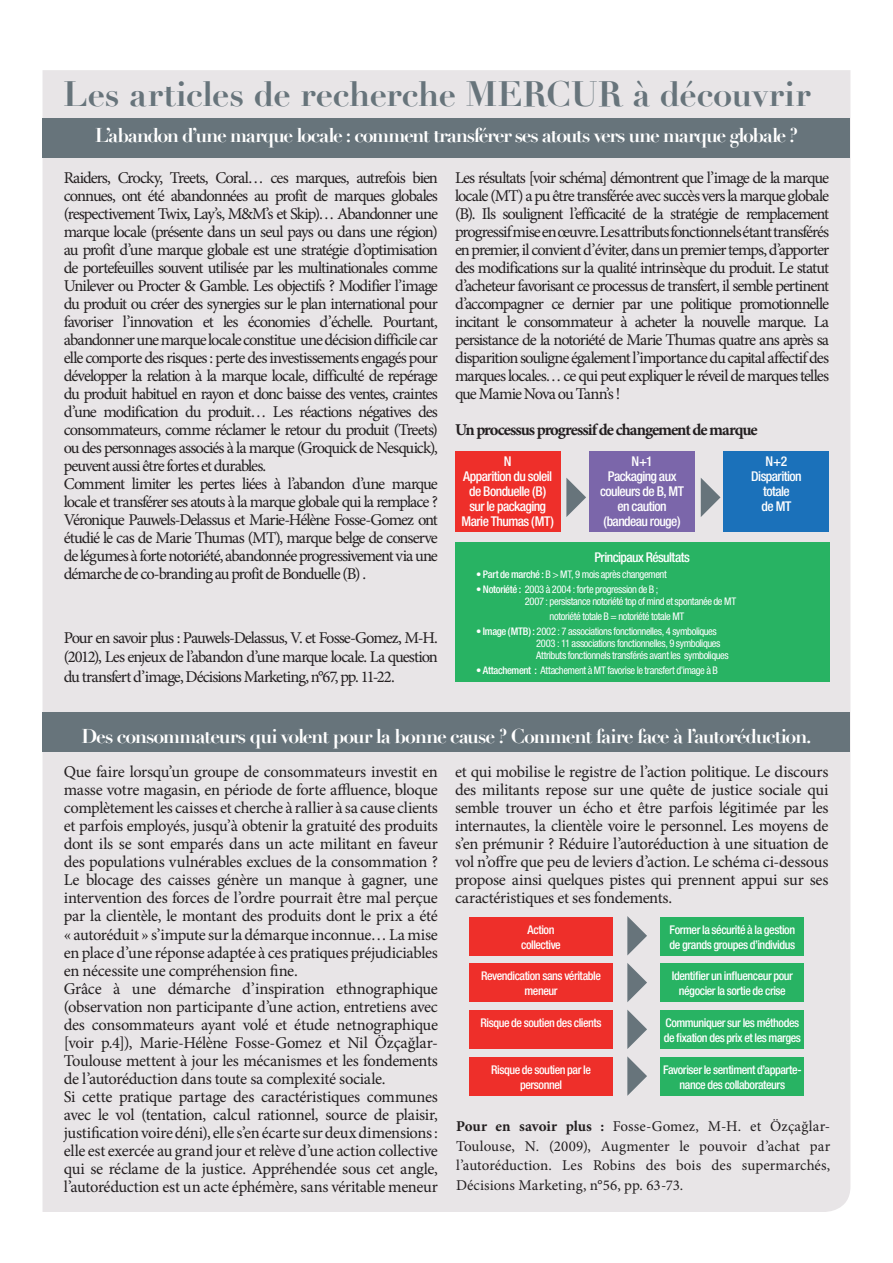
<style>
.page{position:relative;width:893px;height:1263px;background:#fff}
.page>*{position:absolute;margin:0;border:0;box-sizing:border-box;transform-origin:0 0}
.t1{font:700 34.5px "Didot";letter-spacing:-.005em;color:#67747b}
.t2{font:700 19.5px "Didot";letter-spacing:-.065em;color:#fff}
.t3{font:16.5px/18px "Minion Pro";letter-spacing:-.035em;color:#231f20;text-align:justify}
.t4{font:16.5px/18px "Minion Pro";letter-spacing:-.06em;color:#231f20}
.t5{font:700 16.5px "Minion Pro";letter-spacing:-.065em;color:#231f20}
.t6{font:15px/19.5px "Minion Pro";letter-spacing:.005em;color:#231f20;text-align:justify}
.t7{font:500 condensed 13.5px/15px "Helvetica Neue";letter-spacing:-.04em;color:#fff;text-align:center}
.t8{font:500 condensed 12px/15px "Helvetica Neue";letter-spacing:-.035em;color:#fff;text-align:center}
.t9{font:condensed 10.5px/12px "Helvetica Neue";letter-spacing:-.035em;color:#fff}
.s1{font-weight:500}
.s2{font-weight:700}
</style>
<div class="page">
<div style="left:43px;top:70px;width:807px;height:1142px;background:#e8e5e7"></div>
<div style="left:43px;top:713px;width:807px;height:39px;background:#67747b"></div>
<div style="left:43px;top:118px;width:807px;height:40px;background:#67747b"></div>
<div style="left:455px;top:542px;width:374px;height:139px;background:#28b363"></div>
<div style="left:455px;top:451px;width:105px;height:80px;background:#ee2f2a"></div>
<div style="left:724px;top:451px;width:105px;height:80px;background:#1b71ba"></div>
<div style="left:589px;top:451px;width:106px;height:80px;background:#7b66aa"></div>
<svg style="left:566px;top:478px;width:20px;height:39px"></svg>
<svg style="left:701px;top:478px;width:19px;height:39px"></svg>
<div style="left:660px;top:917px;width:144px;height:38px;background:#28b363"></div>
<div style="left:469px;top:917px;width:144px;height:38px;background:#ee2f2a"></div>
<svg style="left:627px;top:916px;width:20px;height:39px"></svg>
<div style="left:660px;top:964px;width:144px;height:38px;background:#28b363"></div>
<div style="left:469px;top:964px;width:144px;height:38px;background:#ee2f2a"></div>
<svg style="left:627px;top:963px;width:20px;height:39px"></svg>
<div style="left:660px;top:1010px;width:144px;height:39px;background:#28b363"></div>
<div style="left:469px;top:1010px;width:144px;height:39px;background:#ee2f2a"></div>
<svg style="left:627px;top:1009px;width:20px;height:40px"></svg>
<div style="left:660px;top:1057px;width:144px;height:38px;background:#28b363"></div>
<div style="left:469px;top:1057px;width:144px;height:38px;background:#ee2f2a"></div>
<svg style="left:627px;top:1056px;width:20px;height:40px"></svg>
<h1 class="t1" style="left:63px;top:73px;width:749px">Les articles de recherche MERCUR à découvrir</h1>
<p class="t2" style="left:95px;top:123px;width:705px">L’abandon d’une marque locale : comment transférer ses atouts vers une marque globale ?</p>
<p class="t4" style="left:64px;top:168px;width:376px">Raiders, Crocky, Treets, Coral… ces marques, autrefois bien connues, ont été abandonnées au profit de marques globales (respectivement Twix, Lay’s, M&amp;M’s et Skip)… Abandonner une marque locale (présente dans un seul pays ou dans une région) au profit d’une marque globale est une stratégie d’optimisation de portefeuilles souvent utilisée par les multinationales comme Unilever ou Procter &amp; Gamble. Les objectifs ? Modifier l’image du produit ou créer des synergies sur le plan international pour favoriser l’innovation et les économies d’échelle. Pourtant, abandonner une marque locale constitue une décision difficile car elle comporte des risques : perte des investissements engagés pour développer la relation à la marque locale, difficulté de repérage du produit habituel en rayon et donc baisse des ventes, craintes d’une modification du produit… Les réactions négatives des consommateurs, comme réclamer le retour du produit (Treets) ou des personnages associés à la marque (Groquick de Nesquick), peuvent aussi être fortes et durables.<br>Comment limiter les pertes liées à l’abandon d’une marque locale et transférer ses atouts à la marque globale qui la remplace ?<br>Véronique Pauwels-Delassus et Marie-Hélène Fosse-Gomez ont étudié le cas de Marie Thumas (MT), marque belge de conserve de légumes à forte notoriété, abandonnée progressivement via une démarche de co-branding au profit de Bonduelle (B) .</p>
<p class="t3" style="left:64px;top:628px;width:376px;line-height:19.5px">Pour en savoir plus : Pauwels-Delassus, V. et Fosse-Gomez, M-H. (2012), Les enjeux de l’abandon d’une marque locale. La question du transfert d’image, Décisions Marketing, n°67, pp. 11-22.</p>
<p class="t3" style="left:455px;top:168px;width:376px">Les résultats [voir schéma] démontrent que l’image de la marque locale (MT) a pu être transférée avec succès vers la marque globale (B). Ils soulignent l’efficacité de la stratégie de remplacement progressif mise en œuvre. Les attributs fonctionnels étant transférés en premier, il convient d’éviter, dans un premier temps, d’apporter des modifications sur la qualité intrinsèque du produit. Le statut d’acheteur favorisant ce processus de transfert, il semble pertinent d’accompagner ce dernier par une politique promotionnelle incitant le consommateur à acheter la nouvelle marque. La persistance de la notoriété de Marie Thumas quatre ans après sa disparition souligne également l’importance du capital affectif des marques locales… ce qui peut expliquer le réveil de marques telles que Mamie Nova ou Tann’s !</p>
<p class="t5" style="left:455px;top:418px;width:304px">Un processus progressif de changement de marque</p>
<p class="t7" style="left:462px;top:454px;width:94px">N<br>Apparition du soleil de Bonduelle (B) sur le packaging<br>Marie Thumas (MT)</p>
<p class="t7" style="left:751px;top:454px;width:52px">N+2<br>Disparition totale<br>de MT</p>
<p class="t7" style="left:600px;top:454px;width:86px">N+1<br>Packaging aux couleurs de B, MT en caution (bandeau rouge)</p>
<p class="t7" style="left:594px;top:549px;width:97px">Principaux Résultats</p>
<p class="t9" style="left:476px;top:568px;width:192px"><span class="s1">• Part de marché :</span> B &gt; MT, 9 mois après changement</p>
<p class="t9" style="left:525px;top:583px;width:213px;text-indent:-49px"><span class="s1">• Notoriété :</span> 2003 à 2004 : forte progression de B ;<br>2007 : persistance notoriété top of mind et spontanée de MT</p>
<p class="t9" style="left:550px;top:610px;width:136px">notoriété totale B = notoriété totale MT</p>
<p class="t9" style="left:536px;top:625px;width:194px;text-indent:-60px"><span class="s1">• Image (MTB) :</span> 2002 : 7 associations fonctionnelles, 4 symboliques<br>2003 : 11 associations fonctionnelles, 9 symboliques<br>Attributs fonctionnels transférés avant les symboliques</p>
<p class="t9" style="left:476px;top:664px;width:243px"><span class="s1">• Attachement :</span> Attachement à MT favorise le transfert d’image à B</p>
<p class="t2" style="left:81px;top:724px;width:732px">Des consommateurs qui volent pour la bonne cause ? Comment faire face à l’autoréduction.</p>
<p class="t3" style="left:64px;top:763px;width:376px;text-align:left">Que faire lorsqu’un groupe de consommateurs investit en masse votre magasin, en période de forte affluence, bloque complètement les caisses et cherche à rallier à sa cause clients et parfois employés, jusqu’à obtenir la gratuité des produits dont ils se sont emparés dans un acte militant en faveur des populations vulnérables exclues de la consommation ?<br>Le blocage des caisses génère un manque à gagner, une intervention des forces de l’ordre pourrait être mal perçue par la clientèle, le montant des produits dont le prix a été « autoréduit » s’impute sur la démarque inconnue… La mise en place d’une réponse adaptée à ces pratiques préjudiciables en nécessite une compréhension fine.<br>Grâce à une démarche d’inspiration ethnographique (observation non participante d’une action, entretiens avec des consommateurs ayant volé et étude netnographique [voir p.4]), Marie-Hélène Fosse-Gomez et Nil Özçağlar-Toulouse mettent à jour les mécanismes et les fondements de l’autoréduction dans toute sa complexité sociale.<br>Si cette pratique partage des caractéristiques communes avec le vol (tentation, calcul rationnel, source de plaisir, justification voire déni), elle s’en écarte sur deux dimensions : elle est exercée au grand jour et relève d’une action collective qui se réclame de la justice. Appréhendée sous cet angle, l’autoréduction est un acte éphémère, sans véritable meneur</p>
<p class="t3" style="left:455px;top:763px;width:375px">et qui mobilise le registre de l’action politique. Le discours des militants repose sur une quête de justice sociale qui semble trouver un écho et être parfois légitimée par les internautes, la clientèle voire le personnel. Les moyens de s’en prémunir ? Réduire l’autoréduction à une situation de vol n’offre que peu de leviers d’action. Le schéma ci-dessous propose ainsi quelques pistes qui prennent appui sur ses caractéristiques et ses fondements.</p>
<p class="t8" style="left:521px;top:922px;width:41px">Action collective</p>
<p class="t8" style="left:670px;top:922px;width:127px;text-align:left">Former la sécurité à la gestion de grands groupes d’individus</p>
<p class="t8" style="left:481px;top:968px;width:121px">Revendication sans véritable meneur</p>
<p class="t8" style="left:672px;top:968px;width:123px">Identifier un influenceur pour négocier la sortie de crise</p>
<p class="t8" style="left:480px;top:1015px;width:123px">Risque de soutien des clients</p>
<p class="t8" style="left:664px;top:1015px;width:139px;text-align:left">Communiquer sur les méthodes de fixation des prix et les marges</p>
<p class="t8" style="left:491px;top:1062px;width:101px">Risque de soutien par le personnel</p>
<p class="t8" style="left:663px;top:1062px;width:140px">Favoriser le sentiment d’apparte&shy;nance des collaborateurs</p>
<p class="t6" style="left:456px;top:1116px;width:376px"><span class="s2">Pour en savoir plus :</span> Fosse-Gomez, M-H. et Özçağlar-Toulouse, N. (2009), Augmenter le pouvoir d’achat par l’autoréduction. Les Robins des bois des supermarchés, Décisions Marketing, n°56, pp. 63-73.</p>
</div>
